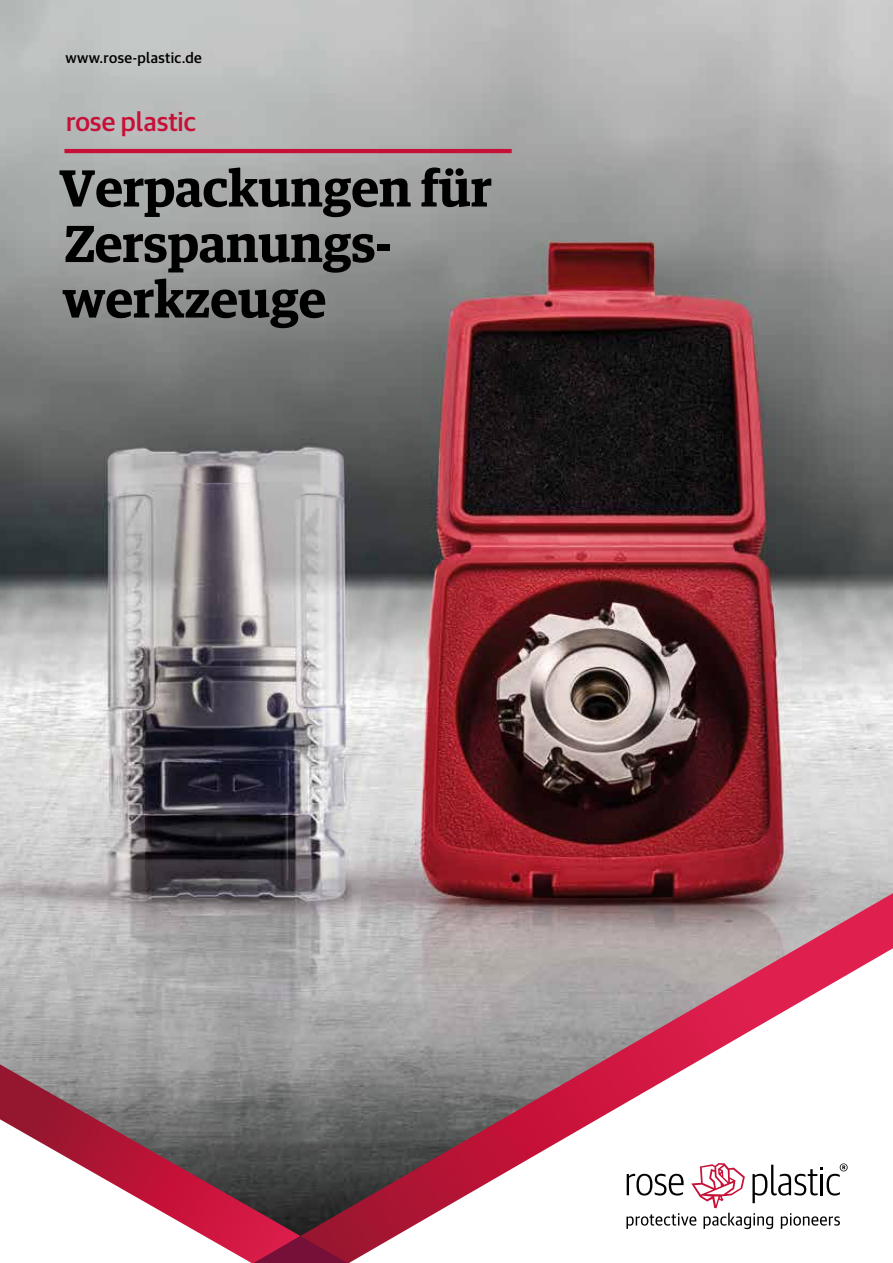
<style>
.page{position:relative;width:893px;height:1263px;background:#fff}
.page>*{position:absolute;margin:0;border:0;box-sizing:border-box;transform-origin:0 0}
.t1{font:600 52.05px/55.5px "Guardian Egyp";color:#000}
.t2{font:500 26.7px "Guardian Sans";letter-spacing:.005em;color:#c61037}
.t3{font:500 15px "Guardian Sans";letter-spacing:.02em;color:#000}
</style>
<div class="page">
<img style="left:0;top:0;width:893px;height:1064px">
<svg style="left:0;top:1064px;width:289px;height:199px"></svg>
<svg style="left:289px;top:893px;width:604px;height:370px"></svg>
<svg style="left:254px;top:1236px;width:93px;height:27px;background:#97143a"></svg>
<svg style="left:626px;top:1163px;width:222px;height:66px"></svg>
<hr style="left:64px;top:149px;width:448px;height:4px;background:#c61037">
<p class="t3" style="left:66px;top:47px;width:138px">www.rose-plastic.de</p>
<p class="t2" style="left:66px;top:102px;width:131px">rose plastic</p>
<p class="t1" style="left:59px;top:156px;width:434px">Verpackungen für<br>Zerspanungs&shy;werkzeuge</p>
</div>
